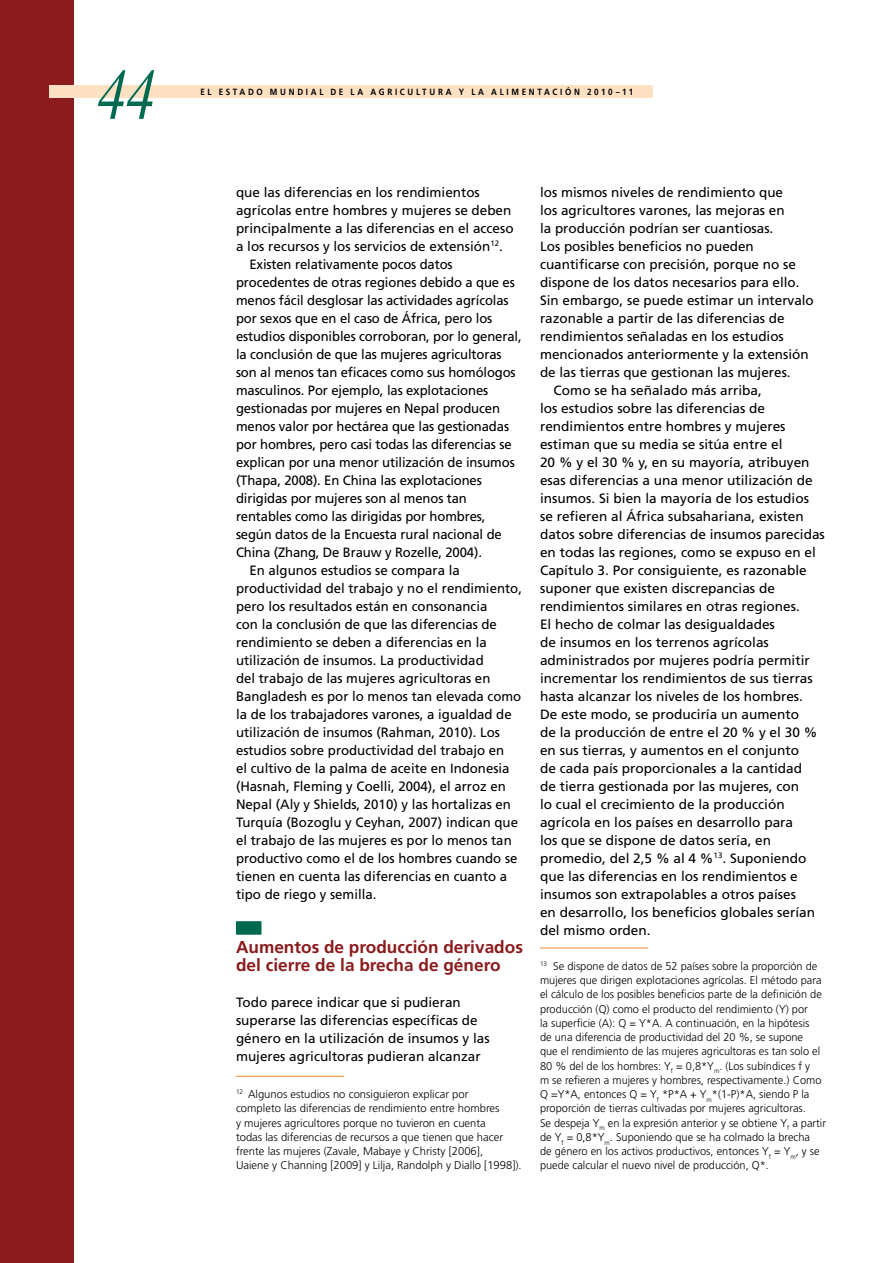
<style>
.page{position:relative;width:893px;height:1263px;background:#fff}
.page>*{position:absolute;margin:0;border:0;box-sizing:border-box;transform-origin:0 0}
.t1{font:italic 72px "Times";color:#006a51;scale:.8 1}
.t2{font:700 17.25px/18px "Frutiger LT Std";color:#8b1b1d}
.t3{font:13.5px/18px "Frutiger LT Std";color:#000}
.t4{font:300 11.25px/14.2px "Frutiger LT Std";color:#000}
.t5{font:700 9px "Frutiger LT Std";letter-spacing:.33em;color:#000;scale:.9 1}
</style>
<div class="page">
<div style="left:0;top:0;width:74px;height:1263px;background:#8b1b1d"></div>
<div style="left:49px;top:85px;width:604px;height:13px;background:#fee0c3"></div>
<div style="left:236px;top:921px;width:25px;height:14px;background:#006a51"></div>
<hr style="left:236px;top:1076px;width:108px;height:1px;background:#f68933">
<hr style="left:540px;top:948px;width:108px;height:1px;background:#f68933">
<h1 class="t1" style="left:98px;top:32px;width:74px">44</h1>
<p class="t5" style="left:200px;top:87px;width:24px">El es</p>
<p class="t5" style="left:233px;top:87px;width:21px">tado</p>
<p class="t5" style="left:270px;top:87px;width:71px">mundi al de</p>
<p class="t5" style="left:351px;top:87px;width:51px">l a agricul</p>
<p class="t5" style="left:422px;top:87px;width:236px">tu ra y l a ali me ntaci ón 2010–11</p>
<p class="t3" style="left:236px;top:183px;width:245px">que las diferencias en los rendimientos</p>
<p class="t3" style="left:236px;top:201px;width:277px">agrícolas entre hombres y mujeres se deben</p>
<p class="t3" style="left:236px;top:219px;width:279px">principalmente a las diferencias en el acceso</p>
<p class="t3" style="left:236px;top:237px;width:268px">a los recursos y los servicios de extensión<sup>12</sup>.</p>
<p class="t3" style="left:249px;top:255px;width:205px">Existen relativamente pocos datos</p>
<p class="t3" style="left:236px;top:273px;width:280px">procedentes de otras regiones debido a que es</p>
<p class="t3" style="left:236px;top:291px;width:274px">menos fácil desglosar las actividades agrícolas</p>
<p class="t3" style="left:236px;top:309px;width:258px">por sexos que en el caso de África, pero los</p>
<p class="t3" style="left:236px;top:327px;width:287px">estudios disponibles corroboran, por lo general,</p>
<p class="t3" style="left:236px;top:345px;width:267px">la conclusión de que las mujeres agricultoras</p>
<p class="t3" style="left:236px;top:363px;width:281px">son al menos tan eficaces como sus homólogos</p>
<p class="t3" style="left:236px;top:381px;width:254px">masculinos. Por ejemplo, las explotaciones</p>
<p class="t3" style="left:236px;top:399px;width:265px">gestionadas por mujeres en Nepal producen</p>
<p class="t3" style="left:236px;top:417px;width:275px">menos valor por hectárea que las gestionadas</p>
<p class="t3" style="left:236px;top:435px;width:277px">por hombres, pero casi todas las diferencias se</p>
<p class="t3" style="left:236px;top:453px;width:280px">explican por una menor utilización de insumos</p>
<p class="t3" style="left:236px;top:471px;width:247px">(Thapa, 2008). En China las explotaciones</p>
<p class="t3" style="left:236px;top:489px;width:232px">dirigidas por mujeres son al menos tan</p>
<p class="t3" style="left:236px;top:507px;width:251px">rentables como las dirigidas por hombres,</p>
<p class="t3" style="left:236px;top:525px;width:267px">según datos de la Encuesta rural nacional de</p>
<p class="t3" style="left:236px;top:543px;width:247px">China (Zhang, De Brauw y Rozelle, 2004).</p>
<p class="t3" style="left:249px;top:561px;width:212px">En algunos estudios se compara la</p>
<p class="t3" style="left:236px;top:579px;width:287px">productividad del trabajo y no el rendimiento,</p>
<p class="t3" style="left:236px;top:597px;width:253px">pero los resultados están en consonancia</p>
<p class="t3" style="left:236px;top:615px;width:262px">con la conclusión de que las diferencias de</p>
<p class="t3" style="left:236px;top:633px;width:252px">rendimiento se deben a diferencias en la</p>
<p class="t3" style="left:236px;top:651px;width:249px">utilización de insumos. La productividad</p>
<p class="t3" style="left:236px;top:669px;width:256px">del trabajo de las mujeres agricultoras en</p>
<p class="t3" style="left:236px;top:687px;width:287px">Bangladesh es por lo menos tan elevada como</p>
<p class="t3" style="left:236px;top:705px;width:277px">la de los trabajadores varones, a igualdad de</p>
<p class="t3" style="left:236px;top:723px;width:265px">utilización de insumos (Rahman, 2010). Los</p>
<p class="t3" style="left:236px;top:741px;width:270px">estudios sobre productividad del trabajo en</p>
<p class="t3" style="left:236px;top:759px;width:275px">el cultivo de la palma de aceite en Indonesia</p>
<p class="t3" style="left:236px;top:777px;width:271px">(Hasnah, Fleming y Coelli, 2004), el arroz en</p>
<p class="t3" style="left:236px;top:795px;width:276px">Nepal (Aly y Shields, 2010) y las hortalizas en</p>
<p class="t3" style="left:236px;top:813px;width:284px">Turquía (Bozoglu y Ceyhan, 2007) indican que</p>
<p class="t3" style="left:236px;top:831px;width:277px">el trabajo de las mujeres es por lo menos tan</p>
<p class="t3" style="left:236px;top:849px;width:283px">productivo como el de los hombres cuando se</p>
<p class="t3" style="left:236px;top:867px;width:273px">tienen en cuenta las diferencias en cuanto a</p>
<p class="t3" style="left:236px;top:885px;width:142px">tipo de riego y semilla.</p>
<p class="t2" style="left:236px;top:938px;width:288px">Aumentos de producción derivados del cierre de la brecha de género</p>
<p class="t3" style="left:236px;top:993px;width:255px">Todo parece indicar que si pudieran superarse las diferencias específicas de género en la utilización de insumos y las mujeres agricultoras pudieran alcanzar</p>
<p class="t4" style="left:236px;top:1087px;width:287px"><sup>12</sup> Algunos estudios no consiguieron explicar por<br>completo las diferencias de rendimiento entre hombres<br>y mujeres agricultores porque no tuvieron en cuenta<br>todas las diferencias de recursos a que tienen que hacer frente las mujeres (Zavale, Mabaye y Christy [2006],<br>Uaiene y Channing [2009] y Lilja, Randolph y Diallo [1998]).</p>
<p class="t3" style="left:540px;top:183px;width:245px">los mismos niveles de rendimiento que</p>
<p class="t3" style="left:540px;top:201px;width:246px">los agricultores varones, las mejoras en</p>
<p class="t3" style="left:540px;top:219px;width:235px">la producción podrían ser cuantiosas.</p>
<p class="t3" style="left:540px;top:237px;width:215px">Los posibles beneficios no pueden</p>
<p class="t3" style="left:540px;top:255px;width:257px">cuantificarse con precisión, porque no se</p>
<p class="t3" style="left:540px;top:273px;width:261px">dispone de los datos necesarios para ello.</p>
<p class="t3" style="left:540px;top:291px;width:275px">Sin embargo, se puede estimar un intervalo</p>
<p class="t3" style="left:540px;top:309px;width:246px">razonable a partir de las diferencias de</p>
<p class="t3" style="left:540px;top:327px;width:245px">rendimientos señaladas en los estudios</p>
<p class="t3" style="left:540px;top:345px;width:270px">mencionados anteriormente y la extensión</p>
<p class="t3" style="left:540px;top:363px;width:252px">de las tierras que gestionan las mujeres.</p>
<p class="t3" style="left:554px;top:381px;width:210px">Como se ha señalado más arriba,</p>
<p class="t3" style="left:540px;top:399px;width:227px">los estudios sobre las diferencias de</p>
<p class="t3" style="left:540px;top:417px;width:247px">rendimientos entre hombres y mujeres</p>
<p class="t3" style="left:540px;top:435px;width:244px">estiman que su media se sitúa entre el</p>
<p class="t3" style="left:540px;top:453px;width:271px">20 % y el 30 % y, en su mayoría, atribuyen</p>
<p class="t3" style="left:540px;top:471px;width:274px">esas diferencias a una menor utilización de</p>
<p class="t3" style="left:540px;top:489px;width:270px">insumos. Si bien la mayoría de los estudios</p>
<p class="t3" style="left:540px;top:507px;width:265px">se refieren al África subsahariana, existen</p>
<p class="t3" style="left:540px;top:525px;width:286px">datos sobre diferencias de insumos parecidas</p>
<p class="t3" style="left:540px;top:543px;width:277px">en todas las regiones, como se expuso en el</p>
<p class="t3" style="left:540px;top:561px;width:268px">Capítulo 3. Por consiguiente, es razonable</p>
<p class="t3" style="left:540px;top:579px;width:236px">suponer que existen discrepancias de</p>
<p class="t3" style="left:540px;top:597px;width:261px">rendimientos similares en otras regiones.</p>
<p class="t3" style="left:540px;top:615px;width:236px">El hecho de colmar las desigualdades</p>
<p class="t3" style="left:540px;top:633px;width:230px">de insumos en los terrenos agrícolas</p>
<p class="t3" style="left:540px;top:651px;width:271px">administrados por mujeres podría permitir</p>
<p class="t3" style="left:540px;top:669px;width:274px">incrementar los rendimientos de sus tierras</p>
<p class="t3" style="left:540px;top:687px;width:264px">hasta alcanzar los niveles de los hombres.</p>
<p class="t3" style="left:540px;top:705px;width:261px">De este modo, se produciría un aumento</p>
<p class="t3" style="left:540px;top:723px;width:279px">de la producción de entre el 20 % y el 30 %</p>
<p class="t3" style="left:540px;top:741px;width:261px">en sus tierras, y aumentos en el conjunto</p>
<p class="t3" style="left:540px;top:759px;width:264px">de cada país proporcionales a la cantidad</p>
<p class="t3" style="left:540px;top:777px;width:261px">de tierra gestionada por las mujeres, con</p>
<p class="t3" style="left:540px;top:795px;width:246px">lo cual el crecimiento de la producción</p>
<p class="t3" style="left:540px;top:813px;width:255px">agrícola en los países en desarrollo para</p>
<p class="t3" style="left:540px;top:831px;width:233px">los que se dispone de datos sería, en</p>
<p class="t3" style="left:540px;top:849px;width:268px">promedio, del 2,5 % al 4 %<sup>13</sup>. Suponiendo</p>
<p class="t3" style="left:540px;top:867px;width:259px">que las diferencias en los rendimientos e</p>
<p class="t3" style="left:540px;top:885px;width:258px">insumos son extrapolables a otros países</p>
<p class="t3" style="left:540px;top:903px;width:277px">en desarrollo, los beneficios globales serían</p>
<p class="t3" style="left:540px;top:921px;width:112px">del mismo orden.</p>
<p class="t4" style="left:540px;top:959px;width:288px"><sup>13</sup> Se dispone de datos de 52 países sobre la proporción de mujeres que dirigen explotaciones agrícolas. El método para el cálculo de los posibles beneficios parte de la definición de producción (Q) como el producto del rendimiento (Y) por<br>la superficie (A): Q = Y*A. A continuación, en la hipótesis<br>de una diferencia de productividad del 20 %, se supone<br>que el rendimiento de las mujeres agricultoras es tan solo el 80 % del de los hombres: Y<sub>f</sub> = 0,8*Y<sub>m</sub>. (Los subíndices f y<br>m se refieren a mujeres y hombres, respectivamente.) Como Q =Y*A, entonces Q = Y<sub>f</sub> *P*A + Y<sub>m</sub>*(1-P)*A, siendo P la proporción de tierras cultivadas por mujeres agricultoras.<br>Se despeja Y<sub>m</sub> en la expresión anterior y se obtiene Y<sub>f</sub> a partir de Y<sub>f</sub> = 0,8*Y<sub>m</sub>. Suponiendo que se ha colmado la brecha<br>de género en los activos productivos, entonces Y<sub>f</sub> = Y<sub>m</sub>, y se puede calcular el nuevo nivel de producción, Q*.</p>
</div>
